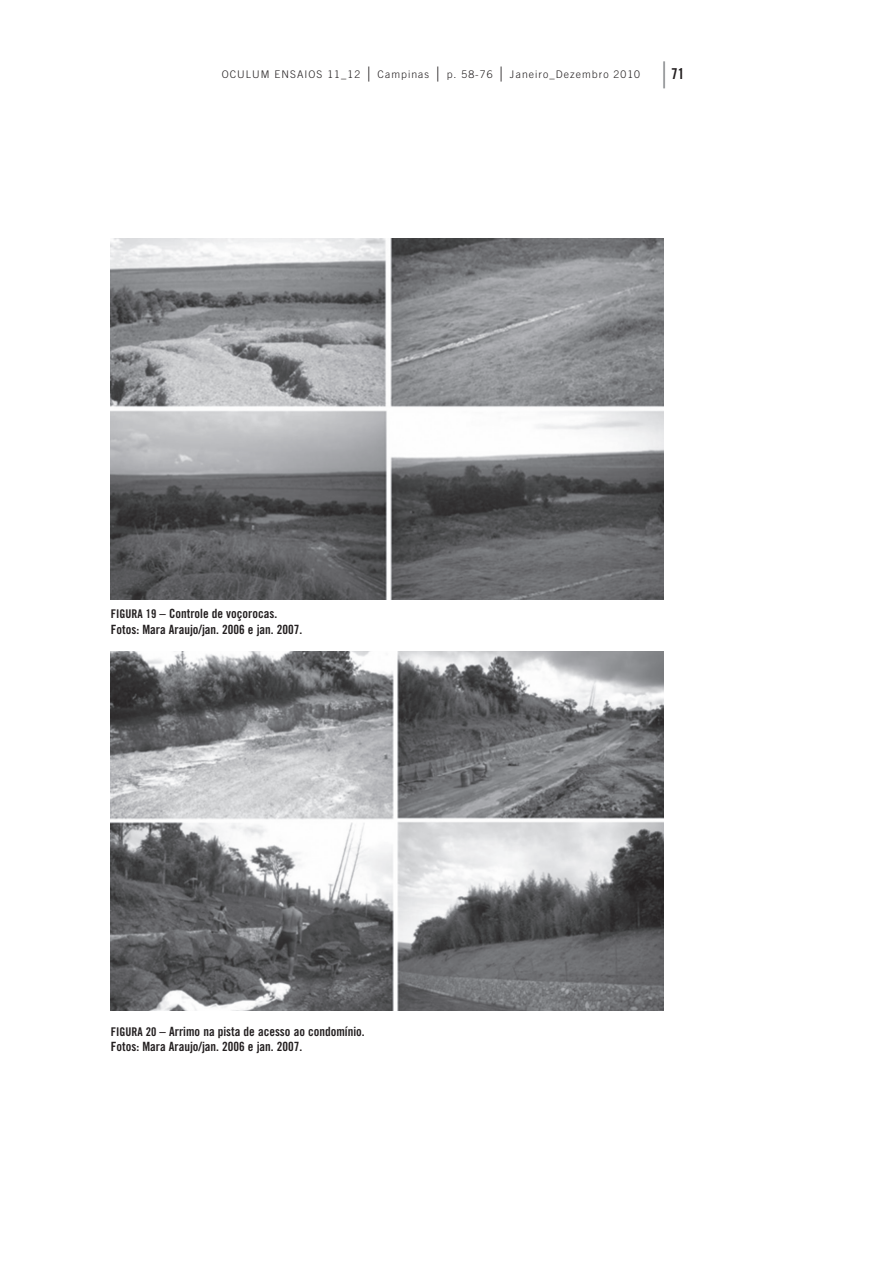
<style>
.page{position:relative;width:892px;height:1262px;background:#fff}
.page>*{position:absolute;margin:0;border:0;box-sizing:border-box;transform-origin:0 0}
.t1{font:15px "Trade Gothic Bold Cond Twenty";color:#231f20}
.t2{font:12.75px/15.8px "Trade Gothic Bold Cond Twenty";color:#231f20}
.t3{font:12px "Trade Gothic Bold Cond Twenty";color:#231f20}
.t4{font:300 10.5px "Trade Gothic";letter-spacing:.1em;color:#231f20}
.s1{font-family:"Apple Garamond";font-size:15px}
.s2{font-family:"Apple Garamond";font-weight:300;font-size:27px;color:#808285}
.s3{font-size:12px}
</style>
<div class="page">
<img style="left:111px;top:239px;width:553px;height:361px">
<img style="left:111px;top:652px;width:553px;height:359px">
<p class="t4" style="left:222px;top:68px;width:420px">OCULUM ENSAIOS 11_12 <span class="s1">|</span> Campinas <span class="s1">|</span> p. 58-76 <span class="s1">|</span> Janeiro_Dezembro 2010</p>
<p class="t1" style="left:657px;top:64px;width:28px"><span class="s2">|</span>71</p>
<p class="t2" style="left:111px;top:606px;width:193px;text-indent:35px"><span class="s3">19</span> – Controle de voçorocas.<br>Fotos: Mara Araujo/jan. 2006 e jan. 2007.</p>
<p class="t3" style="left:111px;top:607px;width:12px">Figura</p>
<p class="t2" style="left:111px;top:1023px;width:255px;text-indent:35px"><span class="s3">20</span> – Arrimo na pista de acesso ao condomínio.<br>Fotos: Mara Araujo/jan. 2006 e jan. 2007.</p>
<p class="t3" style="left:111px;top:1024px;width:12px">Figura</p>
</div>
